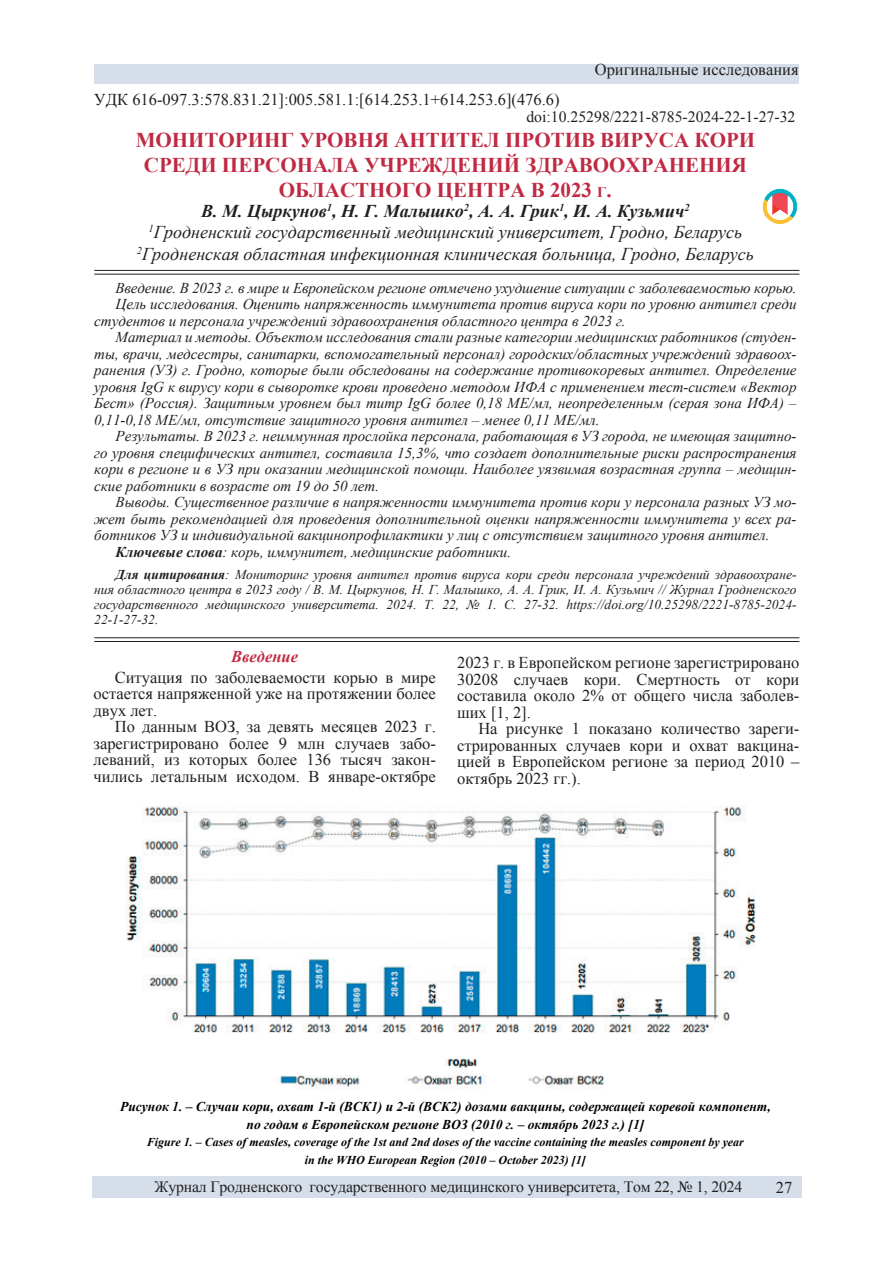
<style>
.page{position:relative;width:893px;height:1263px;background:#fff}
.page>*{position:absolute;margin:0;border:0;box-sizing:border-box;transform-origin:0 0}
.t1{font:700 21px/25.2px "Times New Roman";color:#c02a43;text-align:center}
.t2{font:italic 18px/21.6px "Times New Roman";color:#231f20;text-align:center}
.t3{font:16.5px/16.5px "Times New Roman";color:#231f20;text-align:justify}
.t4{font:italic 700 16.5px "Times New Roman";color:#c02a43}
.t5{font:15.75px "Times New Roman";letter-spacing:-.01em;color:#231f20}
.t6{font:italic 15px "Times New Roman";color:#231f20}
.t7{font:italic 13.5px/15px "Times New Roman";color:#231f20;text-align:justify}
.t8{font:italic 700 13.5px/18px "Times New Roman";color:#000001;text-align:center}
.t9{font:italic 700 12px/18px "Times New Roman";color:#000001;text-align:center}
.s1{font-size:14.7px}
.s2{font-style:inherit}
.s3{font-weight:700}
</style>
<div class="page">
<div style="left:94px;top:65px;width:705px;height:19px;background:#d5dee9"></div>
<div style="left:92px;top:1176px;width:709px;height:22px;background:#d5dee9"></div>
<hr style="left:94px;top:637px;width:705px;height:1px;background:#231f20">
<hr style="left:94px;top:641px;width:705px;height:1px;background:#231f20">
<hr style="left:94px;top:270px;width:705px;height:1px;background:#231f20">
<hr style="left:94px;top:274px;width:705px;height:1px;background:#231f20">
<img style="left:762px;top:189px;width:36px;height:35px">
<img style="left:126px;top:806px;width:630px;height:283px">
<p class="t3" style="left:595px;top:61px;width:205px">Оригинальные исследования</p>
<p class="t3" style="left:94px;top:91px;width:467px">УДК 616-097.3:578.831.21]:005.581.1:[614.253.1+614.253.6](476.6)</p>
<p class="t5" style="left:526px;top:106px;width:271px">doi:10.25298/2221-8785-2024-22-1-27-32</p>
<h1 class="t1" style="left:136px;top:127px;width:621px">МОНИТОРИНГ УРОВНЯ АНТИТЕЛ ПРОТИВ ВИРУСА КОРИ<br>СРЕДИ ПЕРСОНАЛА УЧРЕЖДЕНИЙ ЗДРАВООХРАНЕНИЯ<br>ОБЛАСТНОГО ЦЕНТРА В 2023 <span class="s1">г</span><span class="s2">.</span></h1>
<p class="t2" style="left:137px;top:199px;width:619px"><span class="s3">В. М. Цыркунов</span><sup>1</sup><span class="s3">, Н. Г. Малышко</span><sup>2</sup><span class="s3">, А. А. Грик</span><sup>1</sup><span class="s3">, И. А. Кузьмич</span><sup>2<br></sup><sup>1</sup>Гродненский государственный медицинский университет, Гродно, Беларусь<br><sup>2</sup>Гродненская областная инфекционная клиническая больница, Гродно, Беларусь</p>
<p class="t6" style="left:116px;top:277px;width:683px">Введение. В 2023 г. в мире и Европейском регионе отмечено ухудшение ситуации с заболеваемостью корью.</p>
<p class="t6" style="left:116px;top:294px;width:682px">Цель исследования. Оценить напряженность иммунитета против вируса кори по уровню антител среди</p>
<p class="t6" style="left:94px;top:310px;width:533px">студентов и персонала учреждений здравоохранения областного центра в 2023 г.</p>
<p class="t6" style="left:116px;top:327px;width:682px">Материал и методы. Объектом исследования стали разные категории медицинских работников (студен-</p>
<p class="t6" style="left:94px;top:343px;width:704px">ты, врачи, медсестры, санитарки, вспомогательный персонал) городских/областных учреждений здравоох-</p>
<p class="t6" style="left:94px;top:360px;width:704px">ранения (УЗ) г. Гродно, которые были обследованы на содержание противокоревых антител. Определение</p>
<p class="t6" style="left:94px;top:376px;width:704px">уровня IgG к вирусу кори в сыворотке крови проведено методом ИФА с применением тест-систем «Вектор</p>
<p class="t6" style="left:94px;top:393px;width:704px">Бест» (Россия). Защитным уровнем был титр IgG более 0,18 МЕ/мл, неопределенным (серая зона ИФА) –</p>
<p class="t6" style="left:94px;top:409px;width:507px">0,11-0,18 МЕ/мл, отсутствие защитного уровня антител – менее 0,11 МЕ/мл.</p>
<p class="t6" style="left:116px;top:426px;width:682px">Результаты. В 2023 г. неиммунная прослойка персонала, работающая в УЗ города, не имеющая защитно-</p>
<p class="t6" style="left:94px;top:442px;width:704px">го уровня специфических антител, составила 15,3%, что создает дополнительные риски распространения</p>
<p class="t6" style="left:94px;top:459px;width:704px">кори в регионе и в УЗ при оказании медицинской помощи. Наиболее уязвимая возрастная группа – медицин-</p>
<p class="t6" style="left:94px;top:475px;width:286px">ские работники в возрасте от 19 до 50 лет.</p>
<p class="t6" style="left:116px;top:492px;width:682px">Выводы. Существенное различие в напряженности иммунитета против кори у персонала разных УЗ мо-</p>
<p class="t6" style="left:94px;top:508px;width:704px">жет быть рекомендацией для проведения дополнительной оценки напряженности иммунитета у всех ра-</p>
<p class="t6" style="left:94px;top:525px;width:677px">ботников УЗ и индивидуальной вакцинопрофилактики у лиц с отсутствием защитного уровня антител.</p>
<p class="t6" style="left:116px;top:541px;width:397px"><span class="s3">Ключевые слова</span>: корь, иммунитет, медицинские работники.</p>
<p class="t7" style="left:94px;top:567px;width:704px;text-indent:21px"><span class="s3">Для цитирования</span>: Мониторинг уровня антител против вируса кори среди персонала учреждений здравоохране&shy;ния областного центра в 2023 году / В. М. Цыркунов, Н. Г. Малышко, А. А. Грик, И. А. Кузьмич // Журнал Гродненского государственного медицинского университета. 2024. Т. 22, № 1. С. 27-32. https://doi.org/10.25298/2221-8785-2024- 22-1-27-32.</p>
<p class="t4" style="left:231px;top:645px;width:68px">Введение</p>
<p class="t3" style="left:94px;top:668px;width:344px;text-indent:21px">Ситуация по заболеваемости корью в мире остается напряженной уже на протяжении более двух лет.</p>
<p class="t3" style="left:94px;top:718px;width:344px;text-indent:21px">По данным ВОЗ, за девять месяцев 2023 г. зарегистрировано более 9 млн случаев забо&shy;леваний, из которых более 136 тысяч закон&shy;чились летальным исходом. В январе-октябре</p>
<p class="t3" style="left:457px;top:654px;width:344px">2023 г. в Европейском регионе зарегистрировано 30208 случаев кори. Смертность от кори составила около 2% от общего числа заболев&shy;ших [1, 2].</p>
<p class="t3" style="left:457px;top:720px;width:344px;text-indent:21px">На рисунке 1 показано количество зареги&shy;стрированных случаев кори и охват вакцина&shy;цией в Европейском регионе за период 2010 – октябрь 2023 гг.).</p>
<p class="t8" style="left:120px;top:1097px;width:652px">Рисунок 1. – Случаи кори, охват 1-й (ВСК1) и 2-й (ВСК2) дозами вакцины, содержащей коревой компонент, по годам в Европейском регионе ВОЗ (2010 г. – октябрь 2023 г.) [1]</p>
<p class="t9" style="left:147px;top:1132px;width:598px">Figure 1. – Cases of measles, coverage of the 1st and 2nd doses of the vaccine containing the measles component by year in the WHO European Region (2010 – October 2023) [1]</p>
<p class="t5" style="left:154px;top:1176px;width:589px">Журнал Гродненского государственного медицинского университета, Том 22, № 1, 2024</p>
<p class="t3" style="left:776px;top:1178px;width:18px">27</p>
</div>
